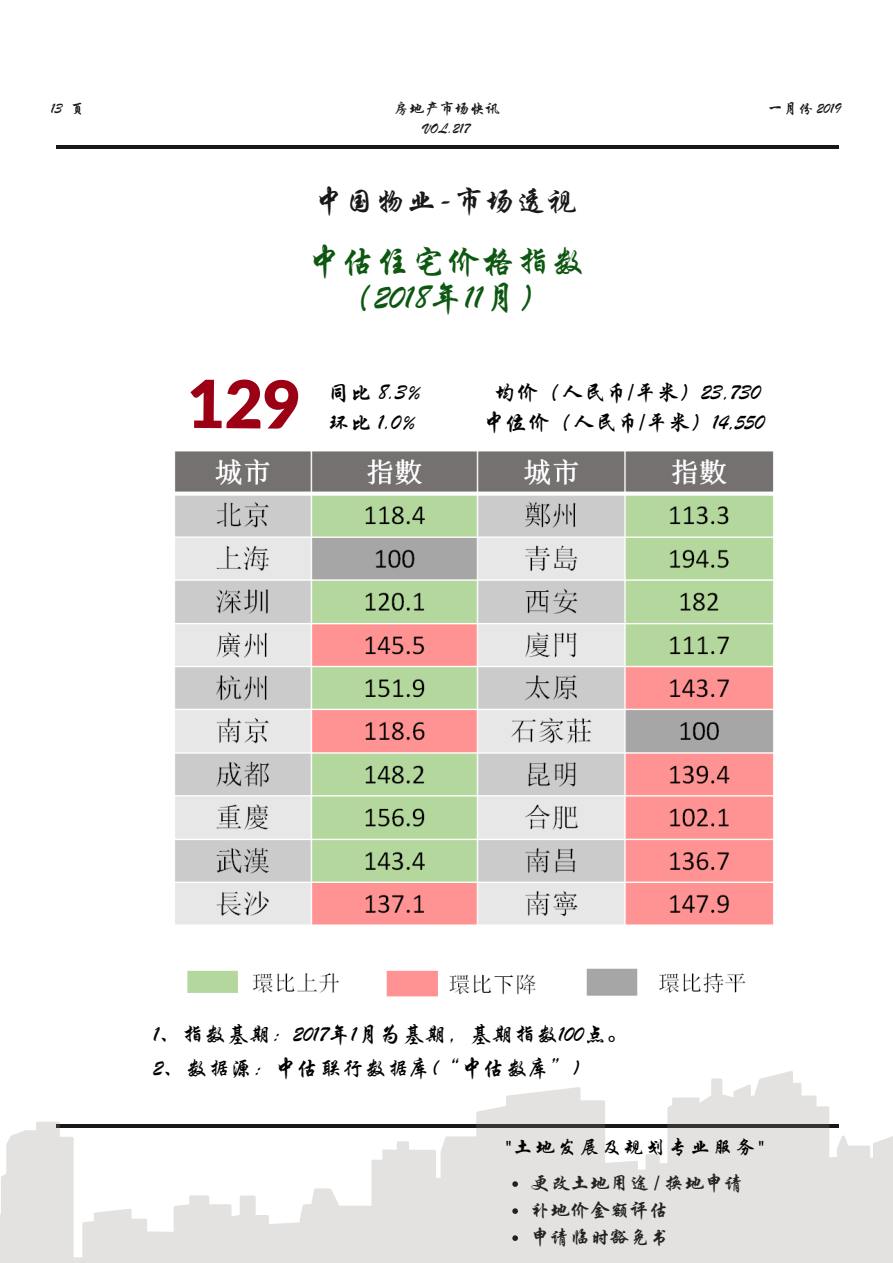
<style>
.page{position:relative;width:893px;height:1263px;background:#fff}
.page>*{position:absolute;margin:0;border:0;box-sizing:border-box;transform-origin:0 0}
.t1{font:900 66.3px "Lato Latin";color:#9c0015}
.t2{font:34.8px/36px "ST Xingkai";color:#0d5711;text-align:center}
.t3{font:29.85px "ST Xingkai";letter-spacing:.04em;color:#181818}
.t4{font:22.35px/35px "ST Xingkai";color:#000}
.t5{font:19.8px/27px "ST Xingkai";color:#222}
.t6{font:19.8px "ST Xingkai";letter-spacing:.12em;color:#000}
.t7{font:15.15px "ST Xingkai";color:#181818}
</style>
<div class="page">
<hr style="left:56px;top:145px;width:782px;height:4px;background:#181818">
<svg style="left:0;top:1075px;width:891px;height:188px;fill:#e3e2e1"></svg>
<svg style="left:512px;top:1181px;width:6px;height:6px"></svg>
<svg style="left:512px;top:1208px;width:6px;height:6px"></svg>
<svg style="left:512px;top:1235px;width:6px;height:6px"></svg>
<img style="left:175px;top:451px;width:599px;height:546px">
<p class="t7" style="left:51px;top:100px;width:36px">13 页</p>
<p class="t7" style="left:394px;top:101px;width:107px">房地产市场快讯</p>
<p class="t7" style="left:768px;top:101px;width:75px">一月份 2019</p>
<p class="t7" style="left:424px;top:120px;width:48px">VOL.217</p>
<h3 class="t3" style="left:314px;top:186px;width:265px">中国物业-市场透视</h3>
<h2 class="t2" style="left:307px;top:245px;width:279px">中估住宅价格指数（2018年11月）</h2>
<h1 class="t1" style="left:187px;top:363px;width:116px">129</h1>
<p class="t4" style="left:328px;top:376px;width:96px">同比 8.3%</p>
<p class="t4" style="left:494px;top:376px;width:268px">均价（人民币/平米）23,730</p>
<p class="t4" style="left:328px;top:405px;width:90px">环比 1.0%</p>
<p class="t4" style="left:483px;top:405px;width:283px">中位价（人民币/平米）14,550</p>
<p class="t4" style="left:153px;top:1017px;width:477px">1、指数基期：2017年1月为基期，基期指数100点。<br>2、数据源：中估联行数据库(“中估数库”)</p>
<p class="t6" style="left:504px;top:1137px;width:260px">"土地发展及规划专业服务"</p>
<p class="t5" style="left:530px;top:1170px;width:215px">更改土地用途 / 换地申请补地价金额评估<br>申请临时豁免书</p>
</div>
